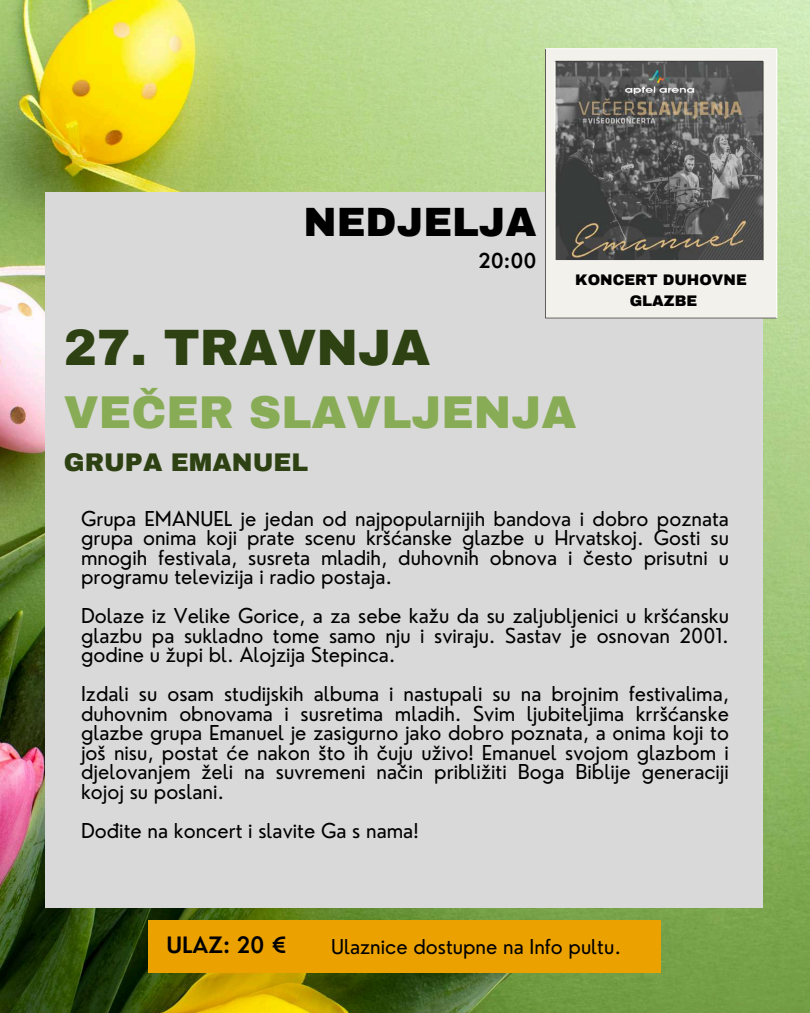
<style>
.page{position:relative;width:810px;height:1013px;background:#fff}
.page>*{position:absolute;margin:0;border:0;box-sizing:border-box;transform-origin:0 0}
.t1{font:900 50px "Archivo";color:#2d4112}
.t2{font:900 45px "Archivo";color:#88ac56}
.t3{font:900 40px "Archivo";color:#000}
.t4{font:900 25px "Archivo";color:#2d4112}
.t5{font:600 22px "Nourd";color:#000}
.t6{font:20px/19.5px "Nourd";color:#000;text-align:justify}
.t7{font:600 20px "Nourd";color:#000}
.t8{font:900 15px/21px "Archivo";color:#000;text-align:center}
</style>
<div class="page">
<img style="left:0;top:0;width:810px;height:1012px">
<div style="left:45px;top:192px;width:718px;height:715px;background:#d9d9d9"></div>
<svg style="left:545px;top:48px;width:232px;height:270px;background:#8d8c88"></svg>
<div style="left:149px;top:920px;width:512px;height:53px;background:#eba100"></div>
<h3 class="t3" style="left:303px;top:201px;width:235px">NEDJELJA</h3>
<h1 class="t1" style="left:64px;top:321px;width:368px">27. TRAVNJA</h1>
<p class="t7" style="left:478px;top:248px;width:60px">20:00</p>
<p class="t8" style="left:575px;top:269px;width:173px">KONCERT DUHOVNE<br>GLAZBE</p>
<h2 class="t2" style="left:64px;top:389px;width:514px">VEČER SLAVLJENJA</h2>
<p class="t4" style="left:64px;top:449px;width:246px">GRUPA EMANUEL</p>
<p class="t6" style="left:81px;top:508px;width:649px">Grupa EMANUEL je jedan od najpopularnijih bandova i dobro poznata grupa onima koji prate scenu kršćanske glazbe u Hrvatskoj. Gosti su mnogih festivala, susreta mladih, duhovnih obnova i često prisutni u programu televizija i radio postaja.</p>
<p class="t6" style="left:81px;top:606px;width:649px">Dolaze iz Velike Gorice, a za sebe kažu da su zaljubljenici u kršćansku glazbu pa sukladno tome samo nju i sviraju. Sastav je osnovan 2001. godine u župi bl. Alojzija Stepinca.</p>
<p class="t6" style="left:81px;top:684px;width:649px">Izdali su osam studijskih albuma i nastupali su na brojnim festivalima, duhovnim obnovama i susretima mladih. Svim ljubiteljima krršćanske glazbe grupa Emanuel je zasigurno jako dobro poznata, a onima koji to još nisu, postat će nakon što ih čuju uživo! Emanuel svojom glazbom i djelovanjem želi na suvremeni način približiti Boga Biblije generaciji kojoj su poslani.</p>
<p class="t6" style="left:81px;top:820px;width:339px">Dođite na koncert i slavite Ga s nama!</p>
<p class="t5" style="left:167px;top:930px;width:122px">ULAZ: 20 €</p>
<p class="t6" style="left:331px;top:937px;width:292px">Ulaznice dostupne na Info pultu.</p>
</div>
